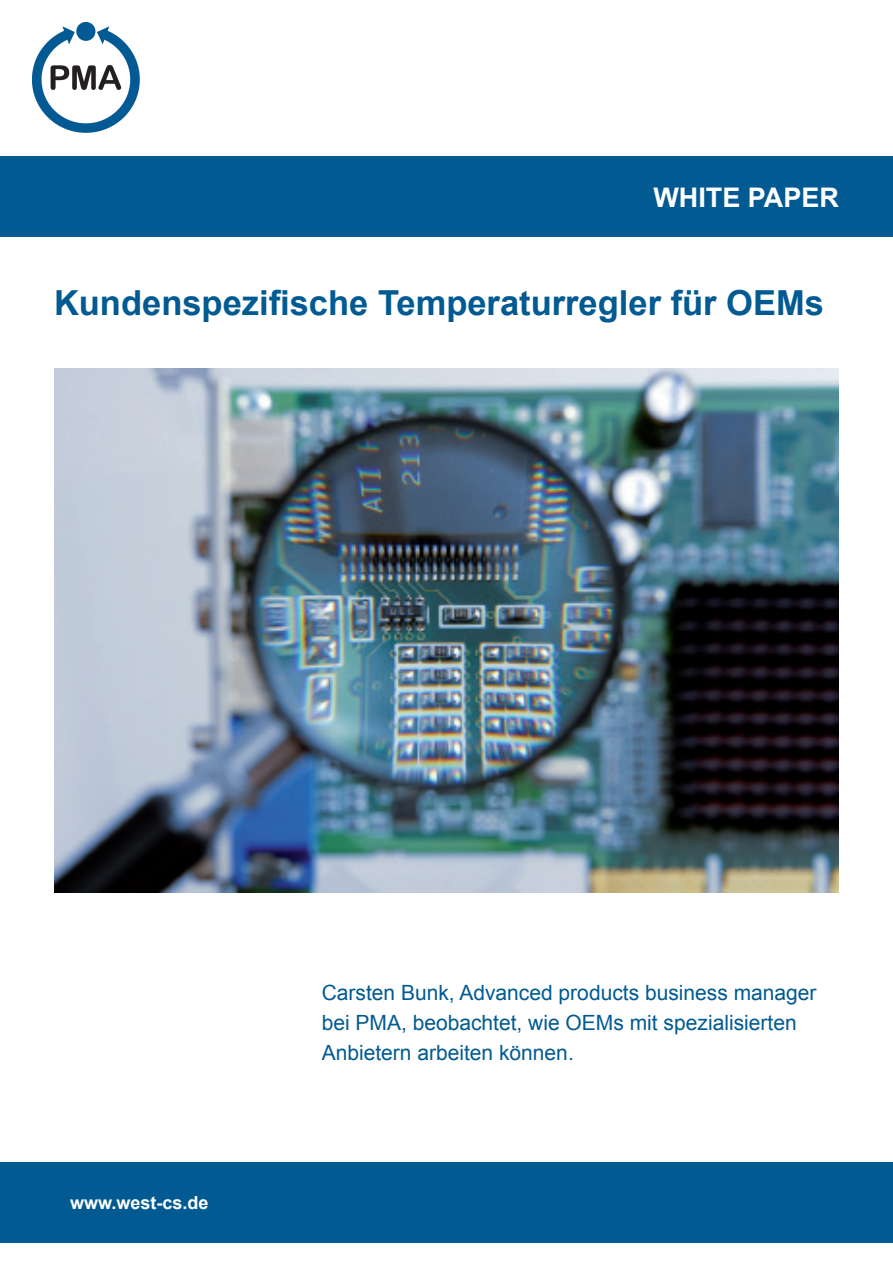
<style>
.page{position:relative;width:893px;height:1263px;background:#fff}
.page>*{position:absolute;margin:0;border:0;box-sizing:border-box;transform-origin:0 0}
.Body_Text{font:700 34.5px "Arial";color:#015a92}
.t1{font:700 27px "Arial";color:#fff}
.Introduction_text{font:21px/30px "Arial";color:#015a92}
.t2{font:700 18px "Arial";color:#fff}
</style>
<div class="page">
<div style="left:0;top:156px;width:893px;height:81px;background:#015a92"></div>
<div style="left:0;top:1162px;width:893px;height:81px;background:#015a92"></div>
<img style="left:33px;top:22px;width:106px;height:111px">
<img style="left:54px;top:369px;width:785px;height:523px">
<p class="t1" style="left:653px;top:179px;width:187px">WHITE PAPER</p>
<p class="Body_Text" style="left:54px;top:280px;width:772px">Kundenspezifische Temperaturregler für OEMs</p>
<p class="t2" style="left:70px;top:1190px;width:140px">www.west-cs.de</p>
<p class="Introduction_text" style="left:322px;top:977px;width:496px">Carsten Bunk, Advanced products business manager bei PMA, beobachtet, wie OEMs mit spezialisierten<br>Anbietern arbeiten können.</p>
</div>
